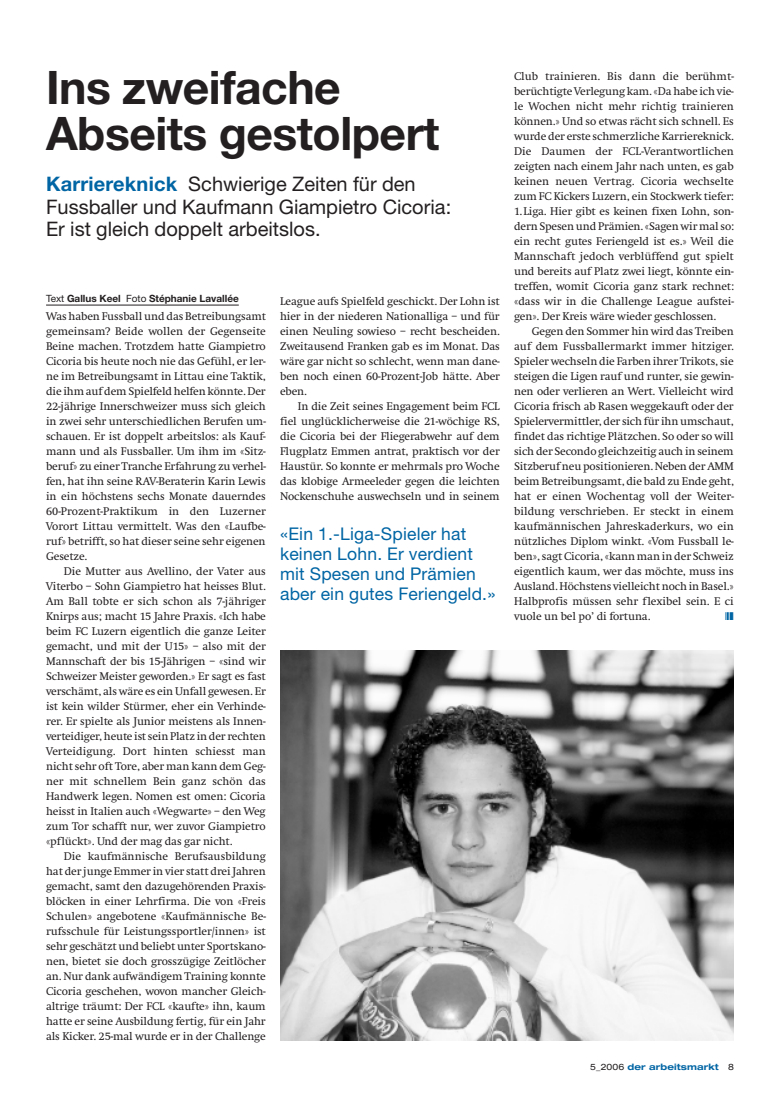
<style>
.page{position:relative;width:780px;height:1099px;background:#fff}
.page>*{position:absolute;margin:0;border:0;box-sizing:border-box;transform-origin:0 0}
.t1{font:700 46.25px/46.2px "Helvetica Neue";letter-spacing:-.01em;color:#231f20}
.t2{font:20px/22.5px "Helvetica Neue";color:#231f20}
.t3{font:17.5px/20px "Helvetica Neue";letter-spacing:.01em;color:#0065a4}
.t4{font:11.5px/15px "Swift";letter-spacing:-.01em;color:#231f20;text-align:justify}
.t5{font:11.25px "Zapf Dingbats";color:#0065a4;scale:.9 1}
.t6{font:700 10px "Helvetica Neue";color:#231f20}
.t7{font:700 expanded 8.75px "Helvetica Neue";letter-spacing:.015em;color:#0065a4}
.s1{font-weight:700;color:#0065a4}
.s2{font-weight:400}
.s3{font-weight:400;color:#231f20}
</style>
<div class="page">
<hr style="left:46px;top:305px;width:193px;height:1px;background:#231f20">
<img style="left:280px;top:651px;width:453px;height:389px">
<h1 class="t1" style="left:46px;top:68px;width:395px">Ins zweifache<br>Abseits gestolpert</h1>
<h2 class="t2" style="left:46px;top:175px;width:406px"><span class="s1">Karriereknick</span> Schwierige Zeiten für den<br>Fussballer und Kaufmann Giampietro Cicoria:<br>Er ist gleich doppelt arbeitslos.</h2>
<p class="t6" style="left:46px;top:295px;width:194px"><span class="s2">Text</span> Gallus Keel <span class="s2">Foto</span> Stéphanie Lavallée</p>
<p class="t4" style="left:46px;top:308px;width:221px">Was haben Fussball und das Betreibungsamt gemeinsam? Beide wollen der Gegenseite Beine machen. Trotzdem hatte Giampietro Cicoria bis heute noch nie das Gefühl, er ler&shy;ne im Betreibungsamt in Littau eine Taktik, die ihm auf dem Spielfeld helfen könnte. Der 22-jährige Innerschweizer muss sich gleich in zwei sehr unterschiedlichen Berufen um&shy;schauen. Er ist doppelt arbeitslos: als Kauf&shy;mann und als Fussballer. Um ihm im «Sitz&shy;beruf» zu einer Tranche Erfahrung zu verhel&shy;fen, hat ihn seine RAV-Beraterin Karin Lewis in ein höchstens sechs Monate dauerndes 60-Prozent-Praktikum in den Luzerner Vorort Littau vermittelt. Was den «Laufbe&shy;ruf» betrifft, so hat dieser seine sehr eigenen Gesetze.</p>
<p class="t4" style="left:46px;top:563px;width:221px;text-indent:18px">Die Mutter aus Avellino, der Vater aus Viterbo – Sohn Giampietro hat heisses Blut.<br>Am Ball tobte er sich schon als 7-jähriger Knirps aus; macht 15 Jahre Praxis. «Ich habe beim FC Luzern eigentlich die ganze Leiter gemacht, und mit der U15» – also mit der Mannschaft der bis 15-Jährigen – «sind wir Schweizer Meister geworden.» Er sagt es fast verschämt, als wäre es ein Unfall gewesen. Er ist kein wilder Stürmer, eher ein Verhinde&shy;rer. Er spielte als Junior meistens als Innen&shy;verteidiger, heute ist sein Platz in der rechten Verteidigung. Dort hinten schiesst man nicht sehr oft Tore, aber man kann dem Geg&shy;ner mit schnellem Bein ganz schön das Handwerk legen. Nomen est omen: Cicoria heisst in Italien auch «Wegwarte» – den Weg zum Tor schafft nur, wer zuvor Giampietro «pflückt». Und der mag das gar nicht.</p>
<p class="t4" style="left:46px;top:848px;width:221px;text-indent:18px">Die kaufmännische Berufsausbildung hat der junge Emmer in vier statt drei Jahren gemacht, samt den dazugehörenden Praxis&shy;blöcken in einer Lehrfirma. Die von «Freis Schulen» angebotene «Kaufmännische Be&shy;rufsschule für Leistungssportler/innen» ist sehr geschätzt und beliebt unter Sportskano&shy;nen, bietet sie doch grosszügige Zeitlöcher an. Nur dank aufwändigem Training konnte Cicoria geschehen, wovon mancher Gleich&shy;altrige träumt: Der FCL «kaufte» ihn, kaum hatte er seine Ausbildung fertig, für ein Jahr als Kicker. 25-mal wurde er in der Challenge</p>
<p class="t4" style="left:280px;top:293px;width:221px">League aufs Spielfeld geschickt. Der Lohn ist hier in der niederen Nationalliga – und für einen Neuling sowieso – recht bescheiden.<br>Zweitausend Franken gab es im Monat. Das wäre gar nicht so schlecht, wenn man dane&shy;ben noch einen 60-Prozent-Job hätte. Aber eben.</p>
<p class="t4" style="left:280px;top:398px;width:221px;text-indent:18px">In die Zeit seines Engagement beim FCL fiel unglücklicherweise die 21-wöchige RS, die Cicoria bei der Fliegerabwehr auf dem Flugplatz Emmen antrat, praktisch vor der Haustür. So konnte er mehrmals pro Woche das klobige Armeeleder gegen die leichten Nockenschuhe auswechseln und in seinem</p>
<h3 class="t3" style="left:280px;top:525px;width:217px">«Ein 1.-Liga-Spieler hat keinen Lohn. Er verdient mit Spesen und Prämien aber ein gutes Feriengeld.»</h3>
<p class="t4" style="left:514px;top:68px;width:221px">Club trainieren. Bis dann die berühmt&shy;berüchtigte Verlegung kam. «Da habe ich vie&shy;le Wochen nicht mehr richtig trainieren können.» Und so etwas rächt sich schnell. Es wurde der erste schmerzliche Karriereknick.<br>Die Daumen der FCL-Verantwortlichen zeigten nach einem Jahr nach unten, es gab keinen neuen Vertrag. Cicoria wechselte zum FC Kickers Luzern, ein Stockwerk tiefer:<br>1.Liga. Hier gibt es keinen fixen Lohn, son&shy;dern Spesen und Prämien. «Sagen wir mal so: ein recht gutes Feriengeld ist es.» Weil die Mannschaft jedoch verblüffend gut spielt und bereits auf Platz zwei liegt, könnte ein&shy;treffen, womit Cicoria ganz stark rechnet: «dass wir in die Challenge League aufstei&shy;gen». Der Kreis wäre wieder geschlossen.</p>
<p class="t4" style="left:514px;top:323px;width:221px;text-indent:18px">Gegen den Sommer hin wird das Treiben auf dem Fussballermarkt immer hitziger.<br>Spieler wechseln die Farben ihrer Trikots, sie steigen die Ligen rauf und runter, sie gewin&shy;nen oder verlieren an Wert. Vielleicht wird Cicoria frisch ab Rasen weggekauft oder der Spielervermittler, der sich für ihn umschaut, findet das richtige Plätzchen. So oder so will sich der Secondo gleichzeitig auch in seinem Sitzberuf neu positionieren. Neben der AMM beim Betreibungsamt, die bald zu Ende geht, hat er einen Wochentag voll der Weiter&shy;bildung verschrieben. Er steckt in einem kaufmännischen Jahreskaderkurs, wo ein nützliches Diplom winkt. «Vom Fussball le&shy;ben», sagt Cicoria, «kann man in der Schweiz eigentlich kaum, wer das möchte, muss ins Ausland. Höchstens vielleicht noch in Basel.» Halbprofis müssen sehr flexibel sein. E ci vuole un bel po’ di fortuna.</p>
<p class="t5" style="left:725px;top:609px;width:11px">❘❙❚</p>
<p class="t7" style="left:590px;top:1063px;width:145px"><span class="s3">5_2006</span> der arbeitsmarkt <span class="s3">8</span></p>
</div>
